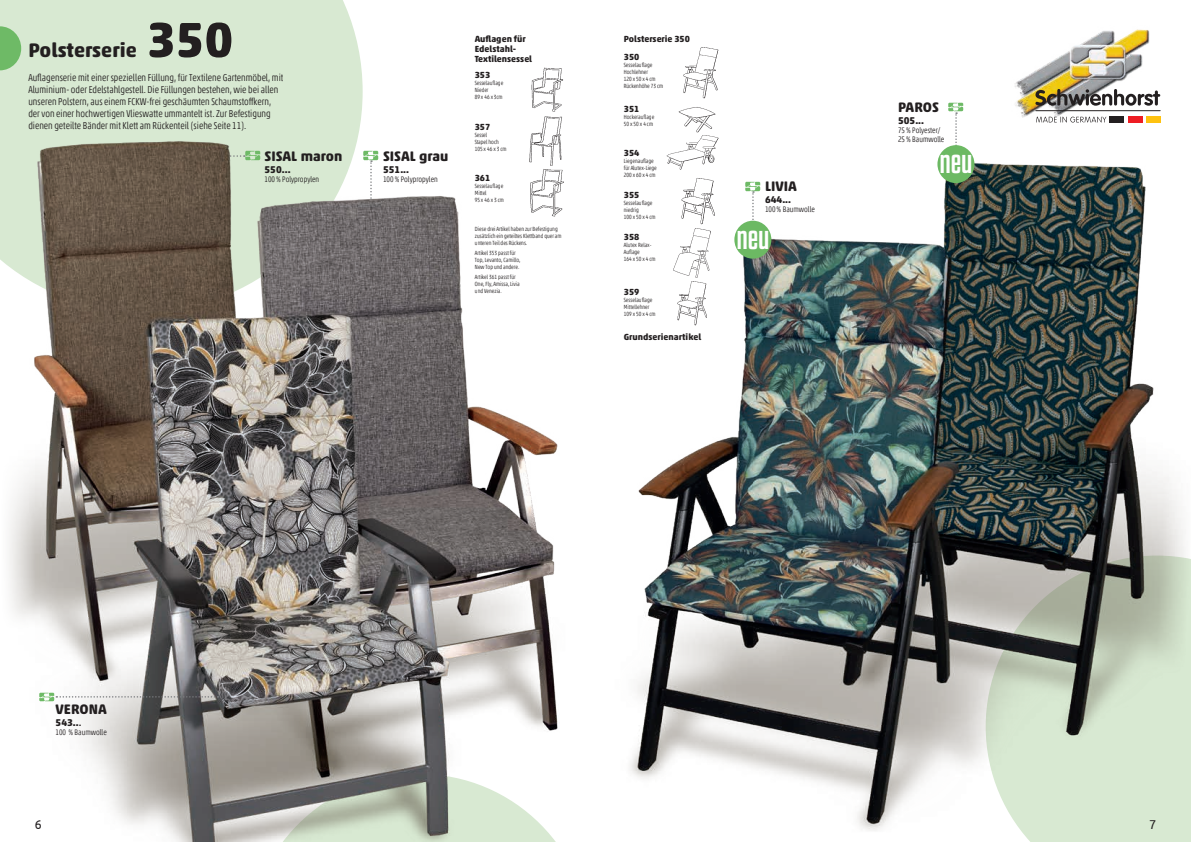
<style>
.page{position:relative;width:1191px;height:842px;background:#fff}
.page>*{position:absolute;margin:0;border:0;box-sizing:border-box;transform-origin:0 0}
.t1{font:700 50px "Akko Rounded Pro";color:#231f20}
.t2{font:30.2px "Kenyan Coffee Rg";color:#fff}
.t3{font:700 20px "Akko Rounded Pro";color:#231f20}
.t4{font:700 14px "Akko Rounded Pro";color:#231f20}
.t5{font:14px "Ubuntu Mono";color:#231f20}
.t6{font:300 condensed 10px/12px "Akko Pro";color:#231f20}
.t7{font:700 10px "Akko Rounded Pro";color:#231f20}
.t8{font:700 9px/10px "Akko Rounded Pro";color:#231f20}
.t9{font:300 condensed 8px/9px "Akko Pro";color:#231f20}
.t10{font:300 condensed 6px/7px "Akko Pro";color:#231f20}
.s1{font-family:"Gotham";font-weight:500}
</style>
<div class="page">
<div style="left:1022px;top:832px;width:169px;height:10px;background:#d8e9d2"></div>
<img style="left:0;top:0;width:558px;height:842px">
<div style="left:469px;top:28px;width:104px;height:279px;background:#fff"></div>
<img style="left:531px;top:67px;width:32px;height:44px">
<img style="left:529px;top:111px;width:33px;height:55px">
<img style="left:530px;top:169px;width:34px;height:48px">
<svg style="left:56px;top:696px;width:163px;height:2px"></svg>
<img style="left:38px;top:692px;width:16px;height:10px">
<img style="left:630px;top:47px;width:561px;height:785px">
<div style="left:734px;top:221px;width:37px;height:38px;background:#6cb963;border-radius:50%"></div>
<div style="left:937px;top:145px;width:37px;height:38px;background:#6cb963;border-radius:50%"></div>
<svg style="left:0;top:26px;width:21px;height:44px"></svg>
<img style="left:983px;top:29px;width:200px;height:115px">
<div style="left:1109px;top:116px;width:15px;height:7px;background:#231f20"></div>
<div style="left:1127px;top:116px;width:15px;height:7px;background:#ee1d23"></div>
<div style="left:1145px;top:116px;width:15px;height:7px;background:#fec210"></div>
<hr style="left:1035px;top:110px;width:125px;height:1px;background:#231f20">
<svg style="left:1035px;top:89px;width:125px;height:17px"></svg>
<h3 class="t3" style="left:28px;top:38px;width:110px">Polsterserie</h3>
<h1 class="t1" style="left:147px;top:9px;width:88px">350</h1>
<h3 class="t8" style="left:475px;top:33px;width:59px">Auflagen für<br>Edelstahl-<br>Textilensessel</h3>
<p class="t6" style="left:28px;top:71px;width:256px">Auflagenserie mit einer speziellen Füllung, für Textilene Gartenmöbel, mit Aluminium- oder Edelstahlgestell. Die Füllungen bestehen, wie bei allen unseren Polstern, aus einem FCKW-frei geschäumten Schaumstoffkern, der von einer hochwertigen Vlieswatte ummantelt ist. Zur Befestigung dienen geteilte Bänder mit Klett am Rückenteil (siehe Seite 11).</p>
<h3 class="t8" style="left:475px;top:70px;width:17px">353</h3>
<p class="t10" style="left:475px;top:79px;width:30px">Sesselauflage<br>Nieder<br>89 x 46 x 3cm</p>
<h3 class="t8" style="left:475px;top:122px;width:17px">357</h3>
<p class="t10" style="left:475px;top:131px;width:33px">Sessel<br>Stapel hoch<br>105 x 46 x 3 cm</p>
<h3 class="t8" style="left:475px;top:173px;width:17px">361</h3>
<p class="t10" style="left:475px;top:182px;width:31px">Sesselauflage<br>Mittel<br>95 x 46 x 3 cm</p>
<p class="t10" style="left:475px;top:225px;width:88px">Diese drei Artikel haben zur Befestigung zusätzlich ein geteiltes Klettband quer am unteren Teil des Rückens.</p>
<p class="t10" style="left:475px;top:249px;width:47px">Artikel 353 passt für<br>Top, Levanto, Camillo,<br>New Top und andere.</p>
<p class="t10" style="left:475px;top:273px;width:46px">Artikel 361 passt für<br>One, Fly, Amissa, Livia und Venezia.</p>
<h3 class="t4" style="left:264px;top:147px;width:79px">SISAL maron</h3>
<h3 class="t7" style="left:264px;top:163px;width:28px">550...</h3>
<h3 class="t9" style="left:264px;top:174px;width:56px">100% Polypropylen</h3>
<h3 class="t4" style="left:383px;top:147px;width:67px">SISAL grau</h3>
<h3 class="t7" style="left:383px;top:163px;width:28px">551...</h3>
<h3 class="t9" style="left:383px;top:174px;width:56px">100% Polypropylen</h3>
<h3 class="t8" style="left:624px;top:33px;width:68px">Polsterserie 350</h3>
<h3 class="t8" style="left:624px;top:52px;width:17px">350</h3>
<p class="t10" style="left:624px;top:61px;width:41px">Sesselauflage<br>Hochlehner<br>120 x 50 x 4 cm<br>Rückenhöhe 73 cm</p>
<h3 class="t8" style="left:624px;top:104px;width:17px">351</h3>
<p class="t10" style="left:624px;top:114px;width:32px">Hockerauflage<br>50 x 50 x 4 cm</p>
<h3 class="t8" style="left:624px;top:148px;width:17px">354</h3>
<p class="t10" style="left:624px;top:158px;width:35px">Liegenauflage für Alutex-Liege<br>200 x 60 x 4 cm</p>
<h3 class="t8" style="left:624px;top:189px;width:17px">355</h3>
<p class="t10" style="left:624px;top:199px;width:33px">Sesselauflage niedrig<br>100 x 50 x 4 cm</p>
<h3 class="t8" style="left:624px;top:232px;width:17px">358</h3>
<p class="t10" style="left:624px;top:242px;width:33px">Alutex Relax-<br>Auflage<br>164 x 50 x 4 cm</p>
<h3 class="t8" style="left:624px;top:286px;width:17px">359</h3>
<p class="t10" style="left:624px;top:296px;width:33px">Sesselauflage<br>Mittellehner<br>109 x 50 x 4 cm</p>
<h3 class="t8" style="left:624px;top:332px;width:79px">Grundserienartikel</h3>
<h3 class="t4" style="left:765px;top:178px;width:33px">LIVIA</h3>
<h3 class="t7" style="left:765px;top:194px;width:28px">644...</h3>
<h3 class="t9" style="left:765px;top:205px;width:51px">100% Baumwolle</h3>
<h2 class="t2" style="left:736px;top:217px;width:35px">neu</h2>
<h3 class="t4" style="left:898px;top:98px;width:42px">PAROS</h3>
<h3 class="t7" style="left:898px;top:114px;width:28px">505...</h3>
<h3 class="t9" style="left:898px;top:126px;width:48px">75% Polyester/<br>25% Baumwolle</h3>
<h2 class="t2" style="left:939px;top:141px;width:35px">neu</h2>
<h3 class="t4" style="left:56px;top:700px;width:53px">VERONA</h3>
<h3 class="t7" style="left:56px;top:716px;width:27px">543..<span class="s1">.</span></h3>
<h3 class="t9" style="left:56px;top:727px;width:53px">100 % Baumwolle</h3>
<h3 class="t5" style="left:35px;top:817px;width:8px">6</h3>
<h3 class="t5" style="left:1149px;top:817px;width:8px">7</h3>
</div>
